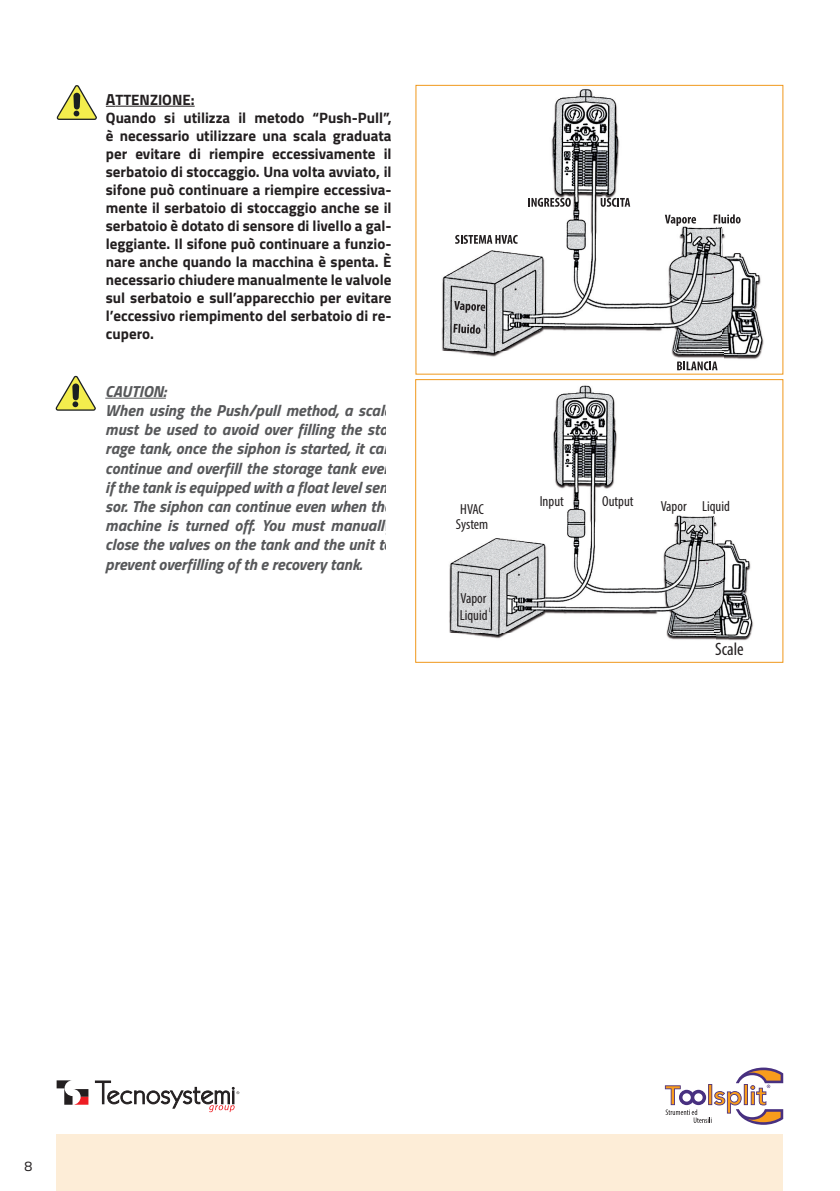
<style>
.page{position:relative;width:840px;height:1191px;background:#fff}
.page>*{position:absolute;margin:0;border:0;box-sizing:border-box;transform-origin:0 0}
.t1{font:condensed 18px "Myriad Pro";color:#231f20}
.t2{font:italic 700 16px/19.2px "Titillium Web";color:#57585a}
.t3{font:700 15px/18px "Titillium Web";color:#231f20}
.t4{font:condensed 14.6px/14.6px "Myriad Pro";color:#231f20}
.t5{font:14px "Titillium Web";color:#231f20}
.s1{font-size:16px}
</style>
<div class="page">
<svg style="left:57px;top:1080px;width:31px;height:24px"></svg>
<svg style="left:95px;top:1080px;width:144px;height:32px"></svg>
<svg style="left:664px;top:1067px;width:118px;height:57px"></svg>
<div style="left:57px;top:1134px;width:725px;height:57px;background:#fdedd7"></div>
<img style="left:415px;top:84px;width:357px;height:287px">
<svg style="left:455px;top:235px;width:62px;height:9px"></svg>
<svg style="left:454px;top:301px;width:31px;height:12px"></svg>
<svg style="left:453px;top:324px;width:27px;height:10px"></svg>
<svg style="left:565px;top:198px;width:5px;height:9px"></svg>
<svg style="left:528px;top:198px;width:40px;height:9px"></svg>
<svg style="left:600px;top:198px;width:30px;height:9px"></svg>
<svg style="left:664px;top:215px;width:31px;height:11px"></svg>
<svg style="left:713px;top:214px;width:27px;height:9px"></svg>
<svg style="left:676px;top:361px;width:41px;height:9px"></svg>
<hr style="left:115px;top:106px;width:79px;height:1px;background:#231f20">
<svg style="left:57px;top:85px;width:40px;height:35px"></svg>
<hr style="left:105px;top:398px;width:61px;height:1px;background:#57585a">
<svg style="left:56px;top:376px;width:40px;height:35px"></svg>
<img style="left:449px;top:385px;width:304px;height:256px">
<div style="left:415px;top:379px;width:368px;height:284px;border:1px solid #f0981b"></div>
<p class="t3" style="left:106px;top:90px;width:287px"><span class="s1">A</span>TTENZIONE:<br>Quando si utilizza il metodo “Push-Pull”, è necessario utilizzare una scala graduata per evitare di riempire eccessivamente il serbatoio di stoccaggio. Una volta avviato, il sifone può continuare a riempire eccessiva&shy;mente il serbatoio di stoccaggio anche se il serbatoio è dotato di sensore di livello a gal&shy;leggiante. Il sifone può continuare a funzio&shy;nare anche quando la macchina è spenta. È necessario chiudere manualmente le valvole sul serbatoio e sull’apparecchio per evitare l’eccessivo riempimento del serbatoio di re&shy;cupero.</p>
<p class="t2" style="left:105px;top:380px;width:289px">CAUTION:<br>When using the Push/pull method, a scale must be used to avoid over filling the sto&shy;rage tank, once the siphon is started, it can continue and overfill the storage tank even if the tank is equipped with a float level sen&shy;sor. The siphon can continue even when the machine is turned off. You must manually close the valves on the tank and the unit to prevent overfilling of th e recovery tank.</p>
<p class="t4" style="left:455px;top:502px;width:34px">HVAC<br>System</p>
<p class="t4" style="left:459px;top:588px;width:29px;line-height:18px">Vapor<br>Liquid</p>
<p class="t4" style="left:539px;top:494px;width:26px">Input</p>
<p class="t4" style="left:601px;top:494px;width:33px">Output</p>
<p class="t4" style="left:660px;top:498px;width:27px">Vapor</p>
<p class="t4" style="left:701px;top:498px;width:29px">Liquid</p>
<p class="t1" style="left:714px;top:638px;width:30px">Scale</p>
<p class="t5" style="left:24px;top:1156px;width:9px">8</p>
</div>
